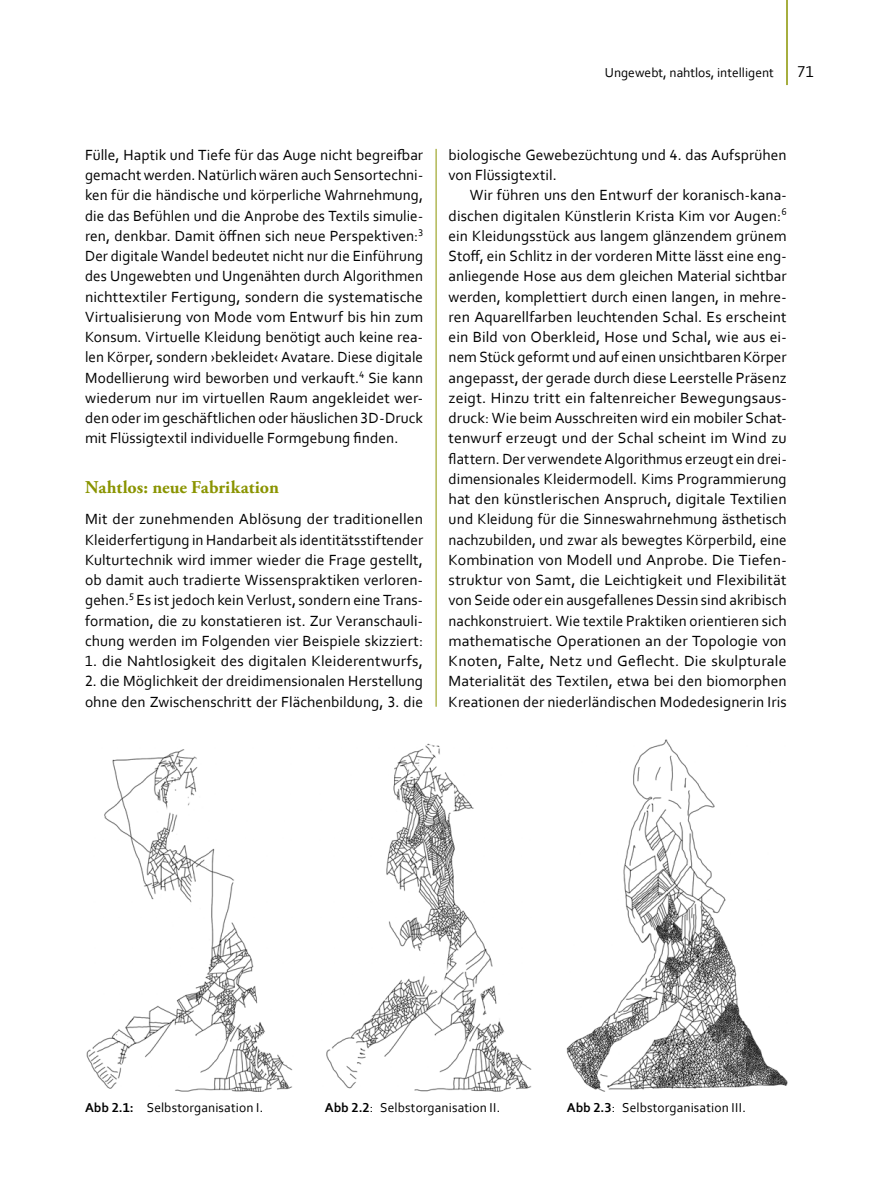
<style>
.page{position:relative;width:893px;height:1191px;background:#fff}
.page>*{position:absolute;margin:0;border:0;box-sizing:border-box;transform-origin:0 0}
.t1{font:700 18px "Adobe Garamond Pro";color:#8a9400}
.t2{font:16.5px "Corbel";color:#000}
.t3{font:15.45px/20.2px "Corbel";letter-spacing:.005em;color:#000}
.t4{font:13.5px "Corbel";letter-spacing:.005em;color:#000}
.s1{font-weight:700}
</style>
<div class="page">
<hr style="left:786px;top:0;width:2px;height:85px;background:#8a9400">
<hr style="left:436px;top:149px;width:1px;height:557px;background:#8a9400">
<img style="left:86px;top:749px;width:207px;height:342px">
<img style="left:566px;top:739px;width:222px;height:352px">
<img style="left:326px;top:743px;width:206px;height:348px">
<p class="t4" style="left:605px;top:64px;width:170px">Ungewebt, nahtlos, intelligent</p>
<p class="t2" style="left:797px;top:61px;width:18px">71</p>
<p class="t3" style="left:85px;top:144px;width:340px">Fülle, Haptik und Tiefe für das Auge nicht begreifbar gemacht werden. Natürlich wären auch Sensortechni‑ ken für die händische und körperliche Wahrnehmung, die das Befühlen und die Anprobe des Textils simulie‑ ren, denkbar. Damit öffnen sich neue Perspektiven:<sup>3<br></sup>Der digitale Wandel bedeutet nicht nur die Einführung des Ungewebten und Ungenähten durch Algorithmen nichttextiler Fertigung, sondern die systematische Virtualisierung von Mode vom Entwurf bis hin zum Konsum. Virtuelle Kleidung benötigt auch keine rea‑ len Körper, sondern ›bekleidet‹ Avatare. Diese digitale Modellierung wird beworben und verkauft.<sup>4</sup> Sie kann wiederum nur im virtuellen Raum angekleidet wer‑ den oder im geschäftlichen oder häuslichen 3D-Druck mit Flüssigtextil individuelle Formgebung finden.</p>
<p class="t1" style="left:85px;top:477px;width:195px">Nahtlos: neue Fabrikation</p>
<p class="t3" style="left:85px;top:509px;width:340px">Mit der zunehmenden Ablösung der traditionellen Kleiderfertigung in Handarbeit als identitätsstiftender Kulturtechnik wird immer wieder die Frage gestellt, ob damit auch tradierte Wissenspraktiken verloren&shy;gehen.<sup>5</sup> Es ist jedoch kein Verlust, sondern eine Trans‑ formation, die zu konstatieren ist. Zur Veranschauli‑ chung werden im Folgenden vier Beispiele skizziert:</p>
<p class="t3" style="left:85px;top:650px;width:340px">1. die Nahtlosigkeit des digitalen Kleiderentwurfs,</p>
<p class="t3" style="left:85px;top:671px;width:340px">2. die Möglichkeit der dreidimensionalen Herstellung ohne den Zwischenschritt der Flächenbildung, 3. die</p>
<p class="t3" style="left:449px;top:144px;width:340px">biologische Gewebezüchtung und 4. das Aufsprühen von Flüssigtextil.</p>
<p class="t3" style="left:449px;top:185px;width:340px;text-indent:21px">Wir führen uns den Entwurf der koranisch-kana‑ dischen digitalen Künstlerin Krista Kim vor Augen:<sup>6 </sup>ein Kleidungsstück aus langem glänzendem grünem Stoff, ein Schlitz in der vorderen Mitte lässt eine eng‑ anliegende Hose aus dem gleichen Material sichtbar werden, komplettiert durch einen langen, in mehre-‑ ren Aquarellfarben leuchtenden Schal. Es erscheint ein Bild von Oberkleid, Hose und Schal, wie aus ei‑ nem Stück geformt und auf einen unsichtbaren Körper angepasst, der gerade durch diese Leerstelle Präsenz zeigt. Hinzu tritt ein faltenreicher Bewegungsaus‑ druck: Wie beim Ausschreiten wird ein mobiler Schat‑ tenwurf erzeugt und der Schal scheint im Wind zu flattern. Der verwendete Algorithmus erzeugt ein drei‑ dimensionales Kleidermodell. Kims Programmierung hat den künstlerischen Anspruch, digitale Textilien und Kleidung für die Sinneswahrnehmung ästhetisch nachzubilden, und zwar als bewegtes Körperbild, eine Kombination von Modell und Anprobe. Die Tiefen‑ struktur von Samt, die Leichtigkeit und Flexibilität von Seide oder ein ausgefallenes Dessin sind akribisch nachkonstruiert. Wie textile Praktiken orientieren sich mathematische Operationen an der Topologie von Knoten, Falte, Netz und Geflecht. Die skulpturale Materialität des Textilen, etwa bei den biomorphen Kreationen der niederländischen Modedesignerin Iris</p>
<p class="t4" style="left:85px;top:1099px;width:180px"><span class="s1">Abb 2.1:</span> Selbstorganisation I.</p>
<p class="t4" style="left:325px;top:1099px;width:177px"><span class="s1">Abb 2.2</span>: Selbstorganisation II.</p>
<p class="t4" style="left:567px;top:1099px;width:181px"><span class="s1">Abb 2.3</span>: Selbstorganisation III.</p>
</div>
